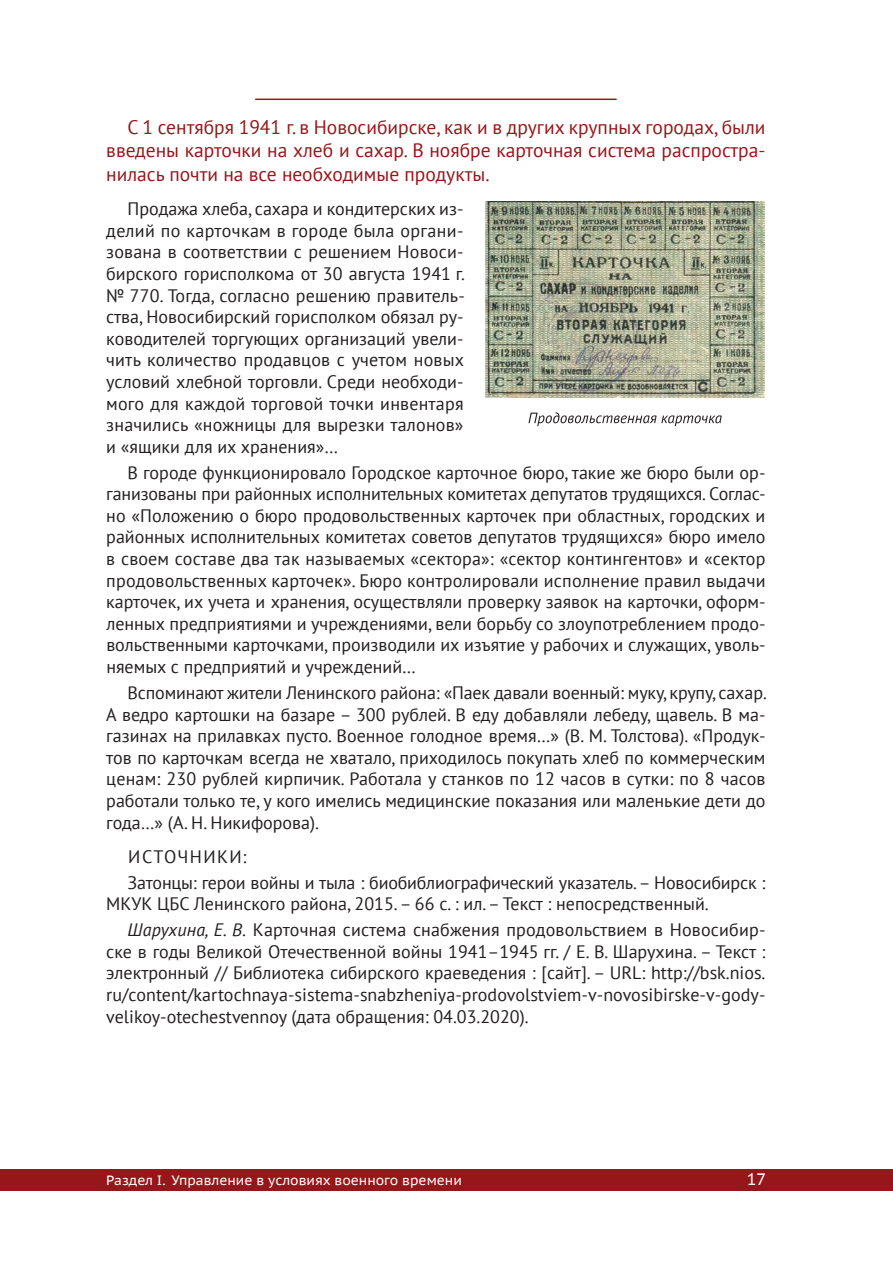
<style>
.page{position:relative;width:893px;height:1263px;background:#fff}
.page>*{position:absolute;margin:0;border:0;box-sizing:border-box;transform-origin:0 0}
.t1{font:19.5px/23.4px "PT Sans";color:#961619;text-align:justify}
.t2{font:18px/21.6px "PT Sans";color:#231f20;text-align:justify}
.t3{font:16.5px "PT Sans Caption";color:#fff}
.t4{font:13.5px "PT Sans Caption";color:#fff}
.s1{font-style:italic}
</style>
<div class="page">
<div style="left:0;top:1169px;width:893px;height:22px;background:#961619"></div>
<hr style="left:255px;top:99px;width:362px;height:1px;background:#961619">
<img style="left:486px;top:202px;width:278px;height:196px">
<svg style="left:528px;top:412px;width:194px;height:14px"></svg>
<p class="t1" style="left:106px;top:115px;width:661px;text-indent:21px">С 1 сентября 1941 г. в Новосибирске, как и в других крупных городах, были введены карточки на хлеб и сахар. В ноябре карточная система распростра&shy;нилась почти на все необходимые продукты.</p>
<p class="t2" style="left:106px;top:198px;width:360px;text-indent:21px">Продажа хлеба, сахара и кондитерских из&shy;делий по карточкам в городе была органи&shy;зована в соответствии с решением Новоси&shy;бирского горисполкома от 30 августа 1941 г. № 770. Тогда, согласно решению правитель&shy;ства, Новосибирский горисполком обязал ру&shy;ководителей торгующих организаций увели&shy;чить количество продавцов с учетом новых условий хлебной торговли. Среди необходи&shy;мого для каждой торговой точки инвентаря значились «ножницы для вырезки талонов» и «ящики для их хранения»…</p>
<p class="t2" style="left:106px;top:461px;width:661px;text-indent:21px">В городе функционировало Городское карточное бюро, такие же бюро были ор&shy;ганизованы при районных исполнительных комитетах депутатов трудящихся. Соглас&shy;но «Положению о бюро продовольственных карточек при областных, городских и районных исполнительных комитетах советов депутатов трудящихся» бюро имело в своем составе два так называемых «сектора»: «сектор контингентов» и «сектор продовольственных карточек». Бюро контролировали исполнение правил выдачи карточек, их учета и хранения, осуществляли проверку заявок на карточки, оформ&shy;ленных предприятиями и учреждениями, вели борьбу со злоупотреблением продо&shy;вольственными карточками, производили их изъятие у рабочих и служащих, уволь&shy;няемых с предприятий и учреждений…</p>
<p class="t2" style="left:106px;top:681px;width:662px;text-indent:21px">Вспоминают жители Ленинского района: «Паек давали военный: муку, крупу, сахар.<br>А ведро картошки на базаре – 300 рублей. В еду добавляли лебеду, щавель. В ма&shy;газинах на прилавках пусто. Военное голодное время…» (В. М. Толстова). «Продук&shy;тов по карточкам всегда не хватало, приходилось покупать хлеб по коммерческим ценам: 230 рублей кирпичик. Работала у станков по 12 часов в сутки: по 8 часов работали только те, у кого имелись медицинские показания или маленькие дети до года…» (А. Н. Никифорова).</p>
<p class="t2" style="left:128px;top:843px;width:639px;line-height:25.8px">ИСТОЧНИКИ:<br>Затонцы: герои войны и тыла : биобиблиографический указатель.– Новосибирск :</p>
<p class="t2" style="left:128px;top:891px;width:639px;line-height:25.8px;text-indent:-21px">МКУК ЦБС Ленинского района, 2015.– 66 с. : ил.– Текст : непосредственный.<br><span class="s1">Шарухина, Е. В.</span> Карточная система снабжения продовольствием в Новосибир-</p>
<p class="t2" style="left:106px;top:940px;width:661px">ске в годы Великой Отечественной войны 1941–1945 гг. / Е. В. Шарухина. – Текст : электронный // Библиотека сибирского краеведения : [сайт]. – URL: http://bsk.nios. ru/content/kartochnaya-sistema-snabzheniya-prodovolstviem-v-novosibirske-v-gody&shy;velikoy-otechestvennoy (дата обращения: 04.03.2020).</p>
<p class="t4" style="left:106px;top:1171px;width:357px">Раздел I. Управление в условиях военного времени</p>
<p class="t3" style="left:747px;top:1168px;width:21px">17</p>
</div>
